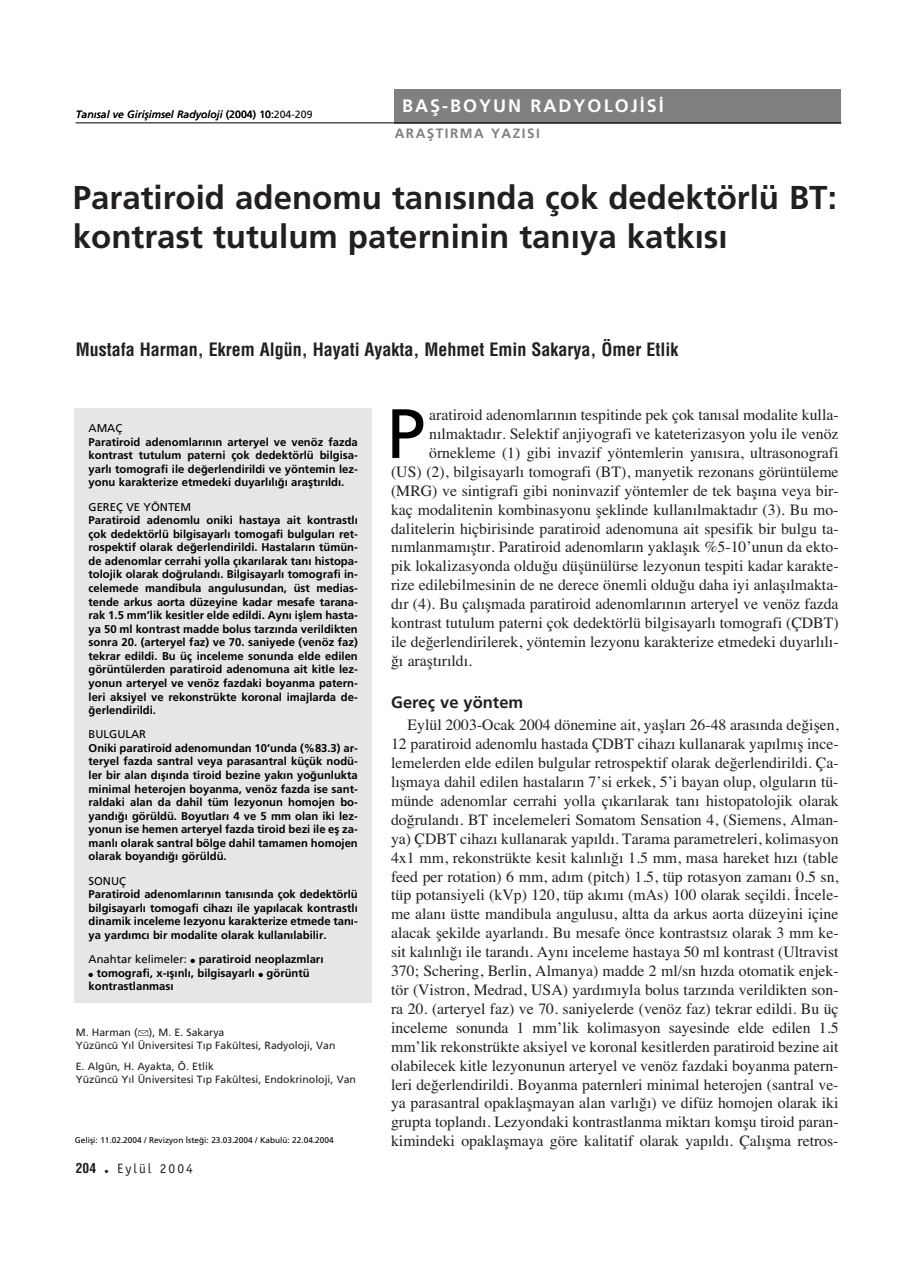
<style>
.page{position:relative;width:914px;height:1265px;background:#fff}
.page>*{position:absolute;margin:0;border:0;box-sizing:border-box;transform-origin:0 0}
.t1{font:69.75px "Frutiger";color:#000}
.t2{font:700 33px/39.8px "Frutiger";color:#231f20}
.t3{font:700 18px "Helvetica Cond";color:#231f20}
.t4{font:700 18px "Frutiger";letter-spacing:.11em;color:#fff}
.t5{font:700 16.5px "Frutiger";color:#231f20}
.t6{font:15.75px/18.9px "Times TR Plain";color:#231f20;text-align:justify}
.t7{font:700 13.5px "Frutiger";letter-spacing:.11em;color:#808080}
.t8{font:13.5px "Officina Sans";letter-spacing:.15em;color:#231f20}
.t9{font:700 13.5px "Helvetica Cond";color:#231f20}
.t10{font:700 11.25px/13.5px "Frutiger";color:#000;text-align:justify}
.t11{font:11.25px "Frutiger";color:#000}
.t12{font:10.5px/13.5px "Frutiger";color:#231f20}
.t13{font:italic 10.5px "Frutiger";color:#000}
.t14{font:8.25px "Frutiger";color:#000}
.s1{font-style:normal}
.s2{font-weight:400}
.s3{font-family:"Apple Icon Two";font-size:15px}
</style>
<div class="page">
<div style="left:394px;top:89px;width:447px;height:34px;background:#808080"></div>
<hr style="left:76px;top:123px;width:765px;height:1px;background:#000">
<div style="left:74px;top:408px;width:298px;height:595px;background:#e6e6e6"></div>
<p class="t13" style="left:76px;top:110px;width:238px">Tan›sal ve Giriflimsel Radyoloji <span class="s1">(2004) 10:204-209</span></p>
<p class="t4" style="left:402px;top:99px;width:263px">BAfi-BOYUN RADYOLOJ‹S‹</p>
<p class="t7" style="left:394px;top:128px;width:147px">ARAfiTIRMA YAZISI</p>
<h2 class="t2" style="left:73px;top:180px;width:765px">Paratiroid adenomu tan›s›nda çok dedektörlü BT: kontrast tutulum paterninin tan›ya katk›s›</h2>
<p class="t3" style="left:76px;top:342px;width:604px">Mustafa Harman, Ekrem Algün, Hayati Ayakta, Mehmet Emin Sakarya, Ömer Etlik</p>
<p class="t11" style="left:89px;top:423px;width:35px">AMAÇ</p>
<p class="t10" style="left:89px;top:436px;width:271px">Paratiroid adenomlar›n›n arteryel ve venöz fazda kontrast tutulum paterni çok dedektörlü bilgisa&shy;yarl› tomografi ile de¤erlendirildi ve yöntemin lez&shy;yonu karakterize etmedeki duyarl›l›¤› araflt›r›ld›.</p>
<p class="t11" style="left:89px;top:502px;width:104px">GEREÇ VE YÖNTEM</p>
<p class="t10" style="left:89px;top:514px;width:271px">Paratiroid adenomlu oniki hastaya ait kontrastl› çok dedektörlü bilgisayarl› tomogafi bulgular› ret&shy;rospektif olarak de¤erlendirildi. Hastalar›n tümün&shy;de adenomlar cerrahi yolla ç›kar›larak tan› histopa&shy;tolojik olarak do¤ruland›. Bilgisayarl› tomografi in&shy;celemede mandibula angulusundan, üst medias&shy;tende arkus aorta düzeyine kadar mesafe tarana&shy;rak 1.5 mm’lik kesitler elde edildi. Ayn› ifllem hasta&shy;ya 50 ml kontrast madde bolus tarz›nda verildikten sonra 20. (arteryel faz) ve 70. saniyede (venöz faz) tekrar edildi. Bu üç inceleme sonunda elde edilen görüntülerden paratiroid adenomuna ait kitle lez&shy;yonun arteryel ve venöz fazdaki boyanma patern&shy;leri aksiyel ve rekonstrükte koronal imajlarda de-¤erlendirildi.</p>
<p class="t11" style="left:89px;top:730px;width:59px">BULGULAR</p>
<p class="t10" style="left:89px;top:742px;width:271px">Oniki paratiroid adenomundan 10’unda (%83.3) ar&shy;teryel fazda santral veya parasantral küçük nodü&shy;ler bir alan d›fl›nda tiroid bezine yak›n yo¤unlukta minimal heterojen boyanma, venöz fazda ise sant&shy;raldaki alan da dahil tüm lezyonun homojen bo&shy;yand›¤› görüldü. Boyutlar› 4 ve 5 mm olan iki lez&shy;yonun ise hemen arteryel fazda tiroid bezi ile efl za&shy;manl› olarak santral bölge dahil tamamen homojen olarak boyand›¤› görüldü.</p>
<p class="t11" style="left:89px;top:876px;width:39px">SONUÇ</p>
<p class="t10" style="left:89px;top:888px;width:271px">Paratiroid adenomlar›n›n tan›s›nda çok dedektörlü bilgisayarl› tomogafi cihaz› ile yap›lacak kontrastl› dinamik inceleme lezyonu karakterize etmede tan›- ya yard›mc› bir modalite olarak kullan›labilir.</p>
<p class="t10" style="left:89px;top:953px;width:236px"><span class="s2">Anahtar kelimeler:</span> ● paratiroid neoplazmlar›</p>
<p class="t10" style="left:89px;top:966px;width:223px">● tomografi, x-›fl›nl›, bilgisayarl› ● görüntü kontrastlanmas›</p>
<p class="t12" style="left:76px;top:1026px;width:261px">M. Harman (<span class="s3">E</span>), M. E. Sakarya<br>Yüzüncü Y›l Üniversitesi T›p Fakültesi, Radyoloji, Van</p>
<p class="t12" style="left:76px;top:1061px;width:281px;line-height:12.6px">E. Algün, H. Ayakta, Ö. Etlik<br>Yüzüncü Y›l Üniversitesi T›p Fakültesi, Endokrinoloji, Van</p>
<p class="t14" style="left:75px;top:1137px;width:260px">Gelifli: 11.02.2004 / Revizyon ‹ste¤i: 23.03.2004 / Kabulü: 22.04.2004</p>
<p class="t9" style="left:76px;top:1162px;width:22px">204</p>
<p class="t8" style="left:105px;top:1163px;width:89px">● Eylül 2004</p>
<h1 class="t1" style="left:386px;top:405px;width:40px">P</h1>
<p class="t6" style="left:429px;top:407px;width:411px">aratiroid adenomlar›n›n tespitinde pek çok tan›sal modalite kulla-</p>
<p class="t6" style="left:429px;top:426px;width:411px">n›lmaktad›r. Selektif anjiyografi ve kateterizasyon yolu ile venöz</p>
<p class="t6" style="left:429px;top:445px;width:411px">örnekleme (1) gibi invazif yöntemlerin yan›s›ra, ultrasonografi</p>
<p class="t6" style="left:391px;top:464px;width:449px">(US) (2), bilgisayarl› tomografi (BT), manyetik rezonans görüntüleme</p>
<p class="t6" style="left:391px;top:482px;width:449px">(MRG) ve sintigrafi gibi noninvazif yöntemler de tek baş›na veya bir-</p>
<p class="t6" style="left:391px;top:501px;width:449px">kaç modalitenin kombinasyonu şeklinde kullan›lmaktad›r (3). Bu mo-</p>
<p class="t6" style="left:391px;top:520px;width:449px">dalitelerin hiçbirisinde paratiroid adenomuna ait spesifik bir bulgu ta-</p>
<p class="t6" style="left:391px;top:539px;width:449px">n›mlanmam›şt›r. Paratiroid adenomlar›n yaklaş›k %5-10’unun da ekto-</p>
<p class="t6" style="left:391px;top:558px;width:449px">pik lokalizasyonda olduğu düşünülürse lezyonun tespiti kadar karakte-</p>
<p class="t6" style="left:391px;top:577px;width:449px">rize edilebilmesinin de ne derece önemli olduğu daha iyi anlaş›lmakta-</p>
<p class="t6" style="left:391px;top:596px;width:449px">d›r (4). Bu çal›şmada paratiroid adenomlar›n›n arteryel ve venöz fazda</p>
<p class="t6" style="left:391px;top:615px;width:449px">kontrast tutulum paterni çok dedektörlü bilgisayarl› tomografi (ÇDBT)</p>
<p class="t6" style="left:391px;top:634px;width:449px">ile değerlendirilerek, yöntemin lezyonu karakterize etmedeki duyarl›l›-</p>
<p class="t6" style="left:391px;top:653px;width:82px">ğ› araşt›r›ld›.</p>
<p class="t5" style="left:391px;top:696px;width:134px">Gereç ve yöntem</p>
<p class="t6" style="left:391px;top:717px;width:449px;text-indent:17px">Eylül 2003-Ocak 2004 dönemine ait, yaşlar› 26-48 aras›nda değişen, 12 paratiroid adenomlu hastada ÇDBT cihaz› kullanarak yap›lm›ş ince&shy;lemelerden elde edilen bulgular retrospektif olarak değerlendirildi. Ça&shy;l›şmaya dahil edilen hastalar›n 7’si erkek, 5’i bayan olup, olgular›n tü&shy;münde adenomlar cerrahi yolla ç›kar›larak tan› histopatolojik olarak doğruland›. BT incelemeleri Somatom Sensation 4, (Siemens, Alman&shy;ya) ÇDBT cihaz› kullanarak yap›ld›. Tarama parametreleri, kolimasyon 4x1 mm, rekonstrükte kesit kal›nl›ğ› 1.5 mm, masa hareket h›z› (table feed per rotation) 6 mm, ad›m (pitch) 1.5, tüp rotasyon zaman› 0.5 sn, tüp potansiyeli (kVp) 120, tüp ak›m› (mAs) 100 olarak seçildi. İncele&shy;me alan› üstte mandibula angulusu, altta da arkus aorta düzeyini içine alacak şekilde ayarland›. Bu mesafe önce kontrasts›z olarak 3 mm ke&shy;sit kal›nl›ğ› ile tarand›. Ayn› inceleme hastaya 50 ml kontrast (Ultravist 370; Schering, Berlin, Almanya) madde 2 ml/sn h›zda otomatik enjek&shy;tör (Vistron, Medrad, USA) yard›m›yla bolus tarz›nda verildikten son&shy;ra 20. (arteryel faz) ve 70. saniyelerde (venöz faz) tekrar edildi. Bu üç inceleme sonunda 1 mm’lik kolimasyon sayesinde elde edilen 1.5 mm’lik rekonstrükte aksiyel ve koronal kesitlerden paratiroid bezine ait olabilecek kitle lezyonunun arteryel ve venöz fazdaki boyanma patern&shy;leri değerlendirildi. Boyanma paternleri minimal heterojen (santral ve&shy;ya parasantral opaklaşmayan alan varl›ğ›) ve difüz homojen olarak iki grupta topland›. Lezyondaki kontrastlanma miktar› komşu tiroid paran&shy;kimindeki opaklaşmaya göre kalitatif olarak yap›ld›. Çal›şma retros-</p>
</div>
